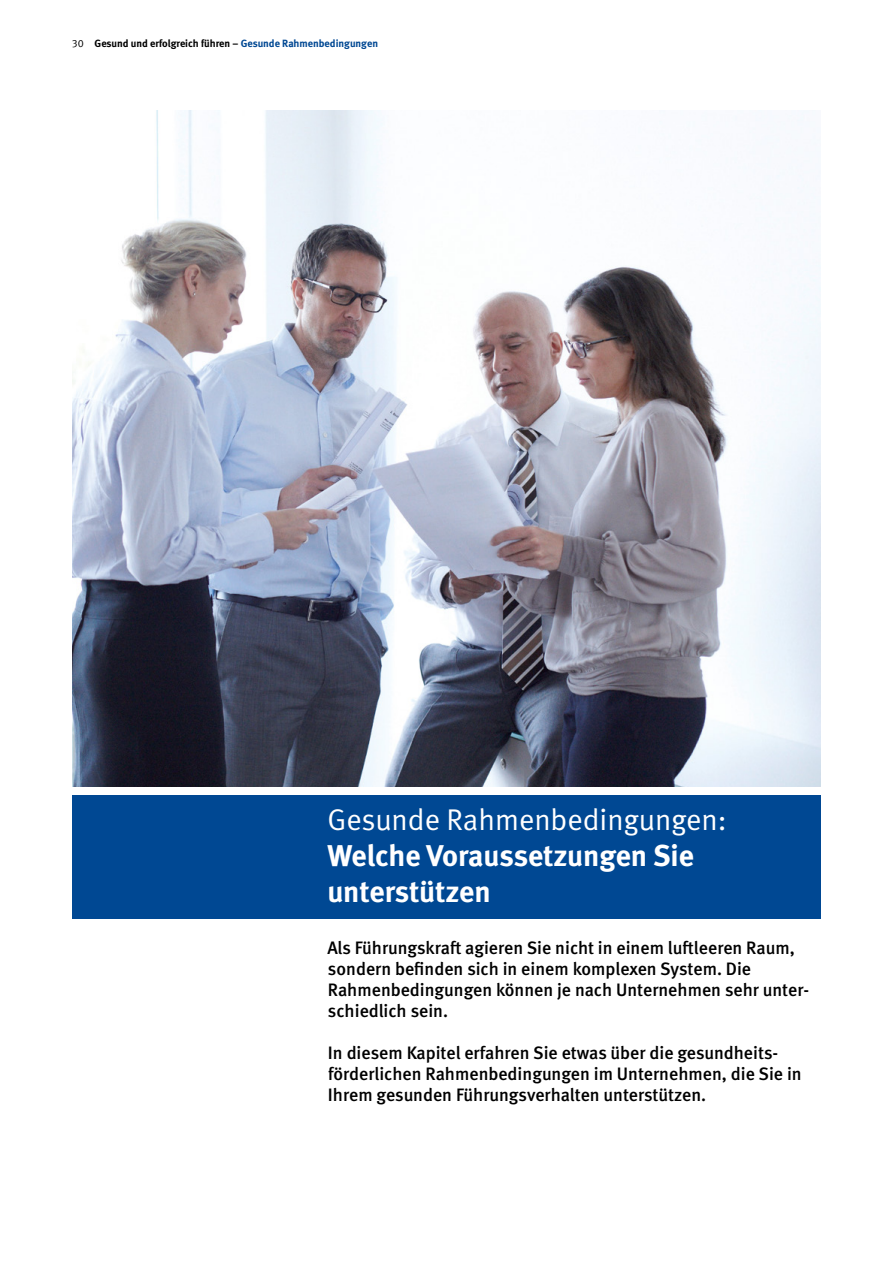
<style>
.page{position:relative;width:893px;height:1263px;background:#fff}
.page>*{position:absolute;margin:0;border:0;box-sizing:border-box;transform-origin:0 0}
.t1{font:700 30px/36px "DGUV Meta";color:#fff}
.t2{font:30px "DGUV Meta";color:#fff}
.t3{font:500 18px/21px "DGUV Meta";color:#000}
.t4{font:700 10.5px "DGUV Meta";color:#000}
.s1{font-weight:400}
.s2{color:#004893}
</style>
<div class="page">
<img style="left:72px;top:111px;width:749px;height:676px">
<div style="left:72px;top:795px;width:749px;height:123px;background:#004893"></div>
<p class="t4" style="left:72px;top:37px;width:307px"><span class="s1">30</span> Gesund und erfolgreich führen – <span class="s2">Gesunde Rahmenbedingungen</span></p>
<h1 class="t2" style="left:327px;top:803px;width:401px">Gesunde Rahmenbedingungen:</h1>
<h1 class="t1" style="left:327px;top:839px;width:368px">Welche Voraussetzungen Sie unterstützen</h1>
<p class="t3" style="left:327px;top:938px;width:483px">Als Führungskraft agieren Sie nicht in einem luftleeren Raum, sondern befinden sich in einem komplexen System. Die Rahmenbedingungen können je nach Unternehmen sehr unter&shy;schiedlich sein.</p>
<p class="t3" style="left:328px;top:1043px;width:475px">In diesem Kapitel erfahren Sie etwas über die gesundheits&shy;förderlichen Rahmenbedingungen im Unternehmen, die Sie in<br>Ihrem gesunden Führungsverhalten unterstützen.</p>
</div>
